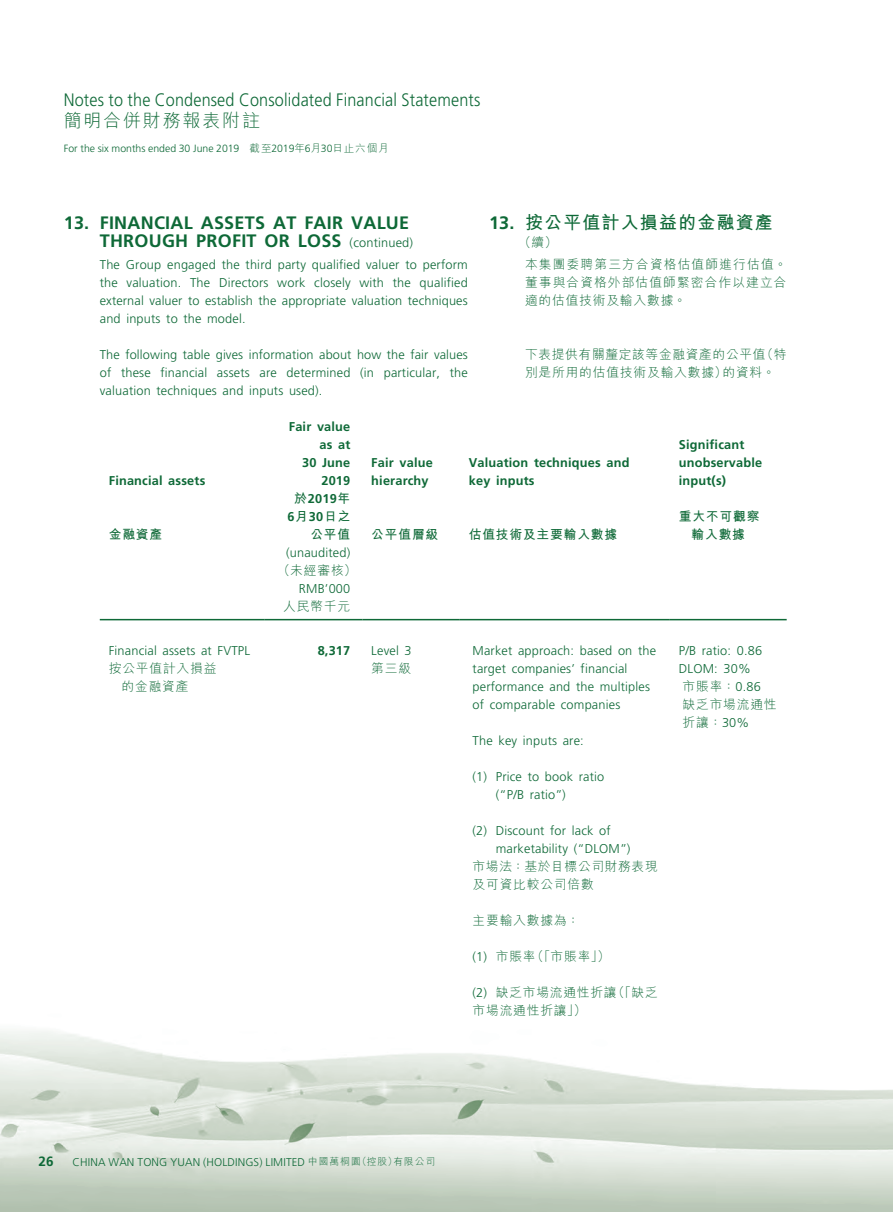
<style>
.page{position:relative;width:893px;height:1212px;background:#fff}
.page>*{position:absolute;margin:0;border:0;box-sizing:border-box;transform-origin:0 0}
._03_H1{font:700 18px/18px "Frutiger LT Std";letter-spacing:.015em;color:#0e6937;text-align:right}
.t1{font:300 18px "Frutiger LT Std";letter-spacing:.01em;color:#0e6937;scale:.9 1}
._03_H1-2{font:700 18px "M Hei HK";letter-spacing:.065em;color:#0e6937}
.t2{font:300 18px "M Hei HK";letter-spacing:.1em;color:#0e6937}
.t3{font:700 13.5px "Frutiger LT Std";color:#0e6937}
._12___P2{font:300 12.75px/18px "Frutiger LT Std";letter-spacing:.015em;color:#0e6937;text-align:justify}
._15_Table_Stub{font:300 12.75px/18px "Frutiger LT Std";letter-spacing:.015em;color:#0e6937}
._15_Table_Stub-2{font:300 12.75px/18px "M Hei HK";letter-spacing:.065em;color:#0e6937}
._15_Table_Stub-3{font:700 12.75px "Frutiger LT Std";letter-spacing:.015em;color:#0e6937}
._12___P2-2{font:300 12.75px/18px "M Hei HK";letter-spacing:.065em;color:#0e6937;text-align:justify}
._15_Table_Stub-4{font:700 12.75px/18px "M Hei HK";letter-spacing:.065em;color:#0e6937;text-align:center}
._11_P0{font:700 12.75px/18px "Frutiger LT Std";letter-spacing:.015em;color:#0e6937;text-align:right}
._11_P0-2{font:300 12.75px "Frutiger LT Std";letter-spacing:.015em;color:#0e6937}
._11_P0-3{font:700 12.75px/18px "M Hei HK";color:#0e6937;text-align:right}
._11_P0-4{font:300 12.75px "M Hei HK";letter-spacing:.065em;color:#0e6937}
._03_H1-3{font:300 12.75px "M Hei HK";color:#0e6937}
.t4{font:300 11.25px "Frutiger LT Std";letter-spacing:.01em;color:#0e6937}
.t5{font:300 10.5px "Frutiger LT Std";color:#0e6937}
.s1{font-family:"M Hei HK"}
.s2{font-weight:300;font-size:12.75px}
.s3{font-family:"Frutiger LT Std"}
.s4{font-family:"M Hei HK";font-size:9.75px}
</style>
<div class="page">
<img style="left:0;top:618px;width:893px;height:594px">
<hr style="left:100px;top:619px;width:165px;height:1px;background:#0e6937">
<hr style="left:265px;top:619px;width:97px;height:1px;background:#0e6937">
<hr style="left:362px;top:619px;width:98px;height:1px;background:#0e6937">
<hr style="left:460px;top:619px;width:210px;height:1px;background:#0e6937">
<hr style="left:670px;top:619px;width:117px;height:1px;background:#0e6937">
<h1 class="t1" style="left:64px;top:90px;width:464px">Notes to the Condensed Consolidated Financial Statements</h1>
<h1 class="t2" style="left:64px;top:108px;width:198px">簡明合併財務報表附註</h1>
<p class="t5" style="left:64px;top:143px;width:326px">For the six months ended 30 June 2019<span class="s1">　截至</span>2019<span class="s1">年</span>6<span class="s1">月</span>30<span class="s1">日止六個月</span></p>
<p class="_03_H1" style="left:64px;top:214px;width:351px">13. FINANCIAL ASSETS AT FAIR VALUE<br>THROUGH PROFIT OR LOSS <span class="s2">(continued)</span></p>
<p class="_12___P2" style="left:100px;top:256px;width:369px">The Group engaged the third party qualified valuer to perform the valuation. The Directors work closely with the qualified external valuer to establish the appropriate valuation techniques and inputs to the model.</p>
<p class="_12___P2" style="left:100px;top:346px;width:370px">The following table gives information about how the fair values of these financial assets are determined (in particular, the valuation techniques and inputs used).</p>
<p class="_03_H1-2" style="left:489px;top:209px;width:285px"><span class="s3">13.</span> 按公平值計入損益的金融資產</p>
<p class="_03_H1-3" style="left:519px;top:233px;width:40px">（續）</p>
<p class="_12___P2-2" style="left:525px;top:255px;width:263px">本集團委聘第三方合資格估值師進行估值。董事與合資格外部估值師緊密合作以建立合適的估值技術及輸入數據。</p>
<p class="_12___P2-2" style="left:525px;top:345px;width:263px">下表提供有關釐定該等金融資產的公平值（特別是所用的估值技術及輸入數據）的資料。</p>
<p class="_15_Table_Stub-3" style="left:109px;top:473px;width:98px">Financial assets</p>
<p class="_15_Table_Stub-4" style="left:109px;top:525px;width:55px">金融資產</p>
<p class="_15_Table_Stub" style="left:109px;top:641px;width:143px">Financial assets at FVTPL</p>
<p class="_15_Table_Stub-2" style="left:122px;top:659px;width:96px;text-indent:-13px">按公平值計入損益的金融資產</p>
<p class="_11_P0" style="left:289px;top:418px;width:63px">Fair value as at<br>30 June<br>2019</p>
<p class="_11_P0-3" style="left:287px;top:489px;width:64px">於<span class="s3">2019</span>年<br><span class="s3">6</span>月<span class="s3">30</span>日之公平值</p>
<p class="_11_P0-2" style="left:286px;top:546px;width:66px">(unaudited)</p>
<p class="_11_P0-4" style="left:277px;top:562px;width:81px">（未經審核）</p>
<p class="_11_P0-2" style="left:299px;top:582px;width:53px">RMB’000</p>
<p class="_11_P0-4" style="left:283px;top:598px;width:69px">人民幣千元</p>
<p class="_15_Table_Stub-3" style="left:371px;top:455px;width:63px">Fair value</p>
<p class="_15_Table_Stub-3" style="left:371px;top:473px;width:59px">hierarchy</p>
<p class="_15_Table_Stub-3" style="left:469px;top:455px;width:162px">Valuation techniques and</p>
<p class="_15_Table_Stub-3" style="left:469px;top:473px;width:67px">key inputs</p>
<p class="_15_Table_Stub-4" style="left:371px;top:525px;width:69px">公平值層級</p>
<p class="_15_Table_Stub-4" style="left:469px;top:525px;width:150px">估值技術及主要輸入數據</p>
<p class="_11_P0" style="left:318px;top:641px;width:34px">8,317</p>
<p class="_15_Table_Stub" style="left:371px;top:641px;width:42px">Level 3</p>
<p class="_15_Table_Stub-2" style="left:371px;top:659px;width:41px">第三級</p>
<p class="_15_Table_Stub" style="left:473px;top:641px;width:185px">Market approach: based on the target companies’ financial performance and the multiples of comparable companies</p>
<p class="_15_Table_Stub" style="left:473px;top:731px;width:113px">The key inputs are:</p>
<p class="_15_Table_Stub" style="left:496px;top:767px;width:110px;text-indent:-23px">(1) Price to book ratio (“P/B ratio”)</p>
<p class="_15_Table_Stub" style="left:496px;top:822px;width:136px;text-indent:-23px">(2) Discount for lack of marketability (“DLOM”)</p>
<p class="_15_Table_Stub-2" style="left:473px;top:857px;width:187px">市場法：基於目標公司財務表現及可資比較公司倍數</p>
<p class="_15_Table_Stub-2" style="left:473px;top:911px;width:109px">主要輸入數據為：</p>
<p class="_15_Table_Stub-2" style="left:473px;top:947px;width:139px"><span class="s3">(1)</span> 市賬率（「市賬率」）</p>
<p class="_15_Table_Stub-2" style="left:473px;top:983px;width:187px"><span class="s3">(2)</span> 缺乏市場流通性折讓（「缺乏市場流通性折讓」）</p>
<p class="_15_Table_Stub-3" style="left:679px;top:437px;width:67px">Significant</p>
<p class="_15_Table_Stub-3" style="left:679px;top:455px;width:85px">unobservable</p>
<p class="_15_Table_Stub-3" style="left:679px;top:473px;width:49px">input(s)</p>
<p class="_15_Table_Stub-4" style="left:679px;top:507px;width:82px">重大不可觀察輸入數據</p>
<p class="_15_Table_Stub" style="left:679px;top:641px;width:85px">P/B ratio: 0.86</p>
<p class="_15_Table_Stub" style="left:679px;top:659px;width:73px">DLOM: 30%</p>
<p class="_15_Table_Stub-2" style="left:683px;top:677px;width:80px">市賬率：<span class="s3">0.86</span></p>
<p class="_15_Table_Stub-2" style="left:683px;top:695px;width:96px">缺乏市場流通性折讓：<span class="s3">30%</span></p>
<p class="t3" style="left:39px;top:1154px;width:17px">26</p>
<p class="t4" style="left:73px;top:1155px;width:364px">CHINA WAN TONG YUAN (HOLDINGS) LIMITED <span class="s4">中國萬桐園（控股）有限公司</span></p>
</div>
